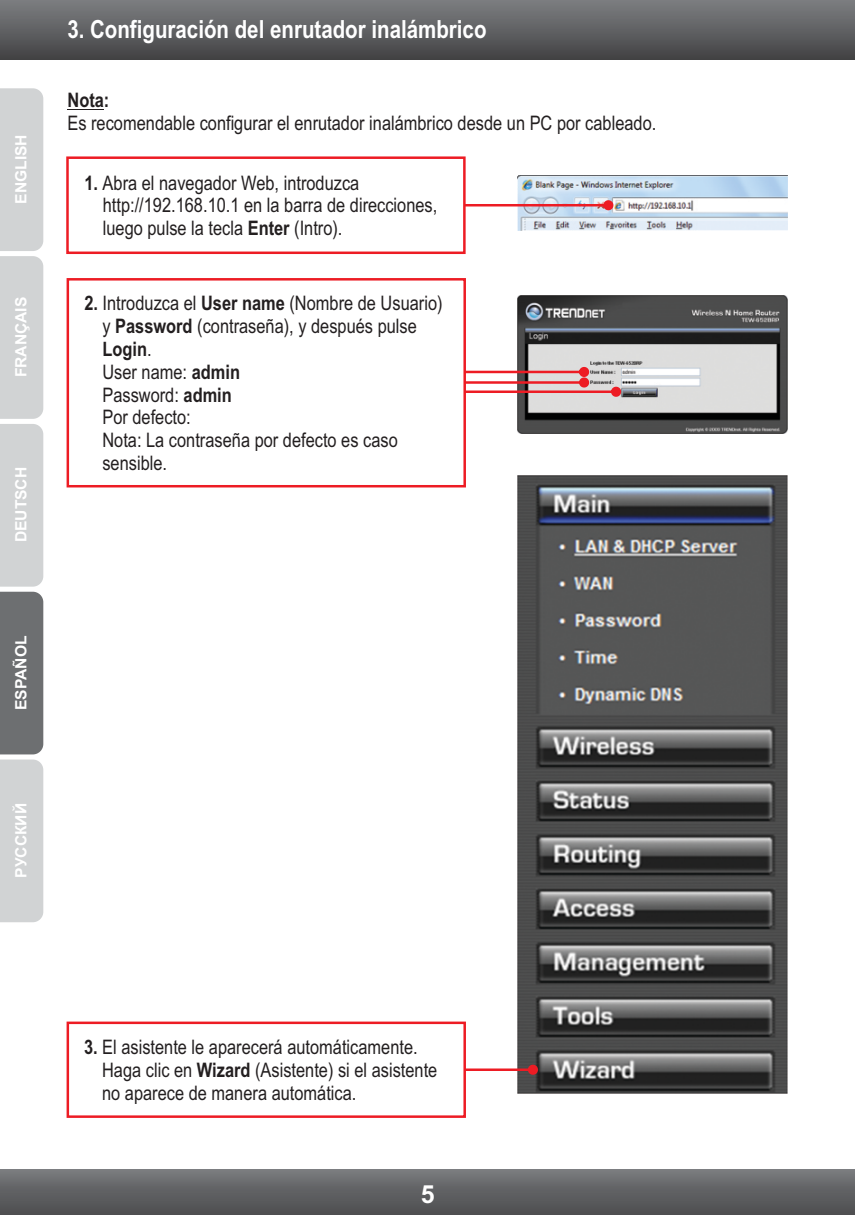
<style>
.page{position:relative;width:855px;height:1215px;background:#fff}
.page>*{position:absolute;margin:0;border:0;box-sizing:border-box;transform-origin:0 0}
.t1{font:700 25px "Arial Narrow";color:#fff}
.t2{font:700 25px "Arial";color:#fff}
.t3{font:20px/22.8px "Arial Narrow";color:#231f20}
.t4{font:700 20px "Arial Narrow";color:#231f20}
.t5{font:700 15.5px "Arial";color:#fff}
.s1{font-weight:700}
</style>
<div class="page">
<img style="left:518px;top:295px;width:270px;height:138px">
<svg style="left:467px;top:367px;width:154px;height:30px"></svg>
<svg style="left:0;top:88px;width:43px;height:666px;background:#babbbd"></svg>
<div style="left:0;top:760px;width:43px;height:162px;background:#d1d3d4"></div>
<div style="left:0;top:0;width:855px;height:59px;background:linear-gradient(to bottom,#7d7f81,#434345)"></div>
<div style="left:0;top:1170px;width:855px;height:45px;background:linear-gradient(to bottom,#77787b,#4c4c4e)"></div>
<hr style="left:68px;top:109px;width:36px;height:1px;background:#231f20">
<svg style="left:66px;top:278px;width:401px;height:210px"></svg>
<img style="left:518px;top:475px;width:270px;height:619px">
<svg style="left:66px;top:1020px;width:472px;height:98px"></svg>
<img style="left:613px;top:176px;width:175px;height:55px">
<svg style="left:66px;top:156px;width:547px;height:98px"></svg>
<p class="t5" style="left:15px;top:204px;width:71px;rotate:-90deg">ENGLISH</p>
<p class="t5" style="left:15px;top:377px;width:82px;rotate:-90deg">FRANÇAIS</p>
<p class="t5" style="left:15px;top:542px;width:77px;rotate:-90deg">DEUTSCH</p>
<p class="t5" style="left:15px;top:710px;width:76px;rotate:-90deg">ESPAÑOL</p>
<p class="t5" style="left:15px;top:878px;width:76px;rotate:-90deg">РУССКИЙ</p>
<p class="t1" style="left:67px;top:20px;width:421px">3. Configuración del enrutador inalámbrico</p>
<p class="t4" style="left:68px;top:92px;width:43px">Nota:</p>
<p class="t3" style="left:68px;top:113px;width:590px">Es recomendable configurar el enrutador inalámbrico desde un PC por cableado.</p>
<p class="t3" style="left:103px;top:173px;width:336px;text-indent:-18px"><span class="s1">1.</span> Abra el navegador Web, introduzca http://192.168.10.1 en la barra de direcciones, luego pulse la tecla <span class="s1">Enter</span> (Intro).</p>
<p class="t3" style="left:102px;top:294px;width:342px;text-indent:-18px"><span class="s1">2.</span> Introduzca el <span class="s1">User name</span> (Nombre de Usuario) y <span class="s1">Password</span> (contraseña), y después pulse<br><span class="s1">Login</span>.<br>User name: <span class="s1">admin<br></span>Password: <span class="s1">admin<br></span>Por defecto:<br>Nota: La contraseña por defecto es caso sensible.</p>
<p class="t3" style="left:102px;top:1038px;width:337px;text-indent:-18px"><span class="s1">3.</span> El asistente le aparecerá automáticamente.<br>Haga clic en <span class="s1">Wizard</span> (Asistente) si el asistente no aparece de manera automática.</p>
<p class="t2" style="left:421px;top:1185px;width:15px">5</p>
</div>
